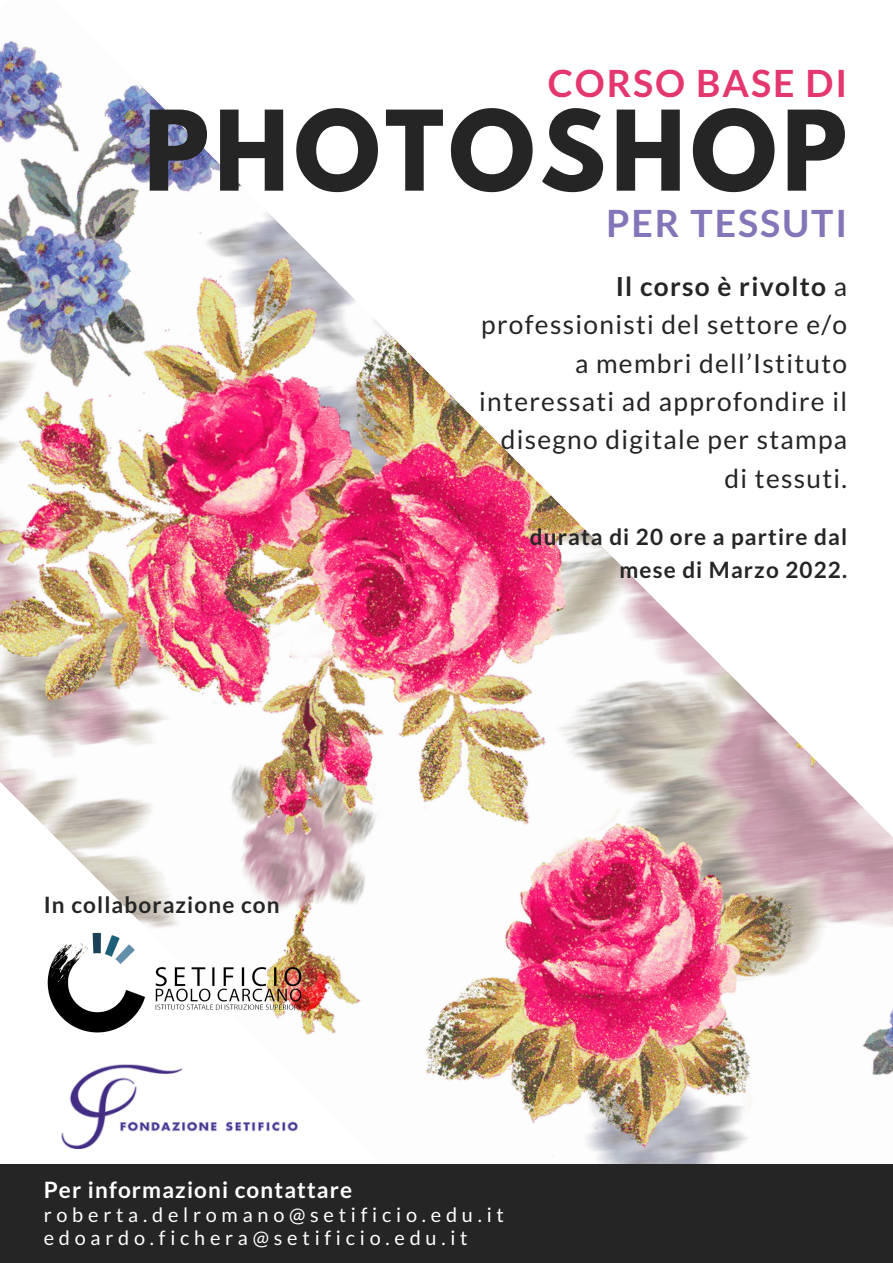
<style>
.page{position:relative;width:893px;height:1263px;background:#fff}
.page>*{position:absolute;margin:0;border:0;box-sizing:border-box;transform-origin:0 0}
.t1{font:700 98.25px "League Spartan";letter-spacing:.05em;color:#252525}
.t2{font:700 37.5px "Lato";letter-spacing:.05em;color:#e4376e}
.t3{font:700 37.5px "Lato";letter-spacing:.05em;color:#8475b8}
.t4{font:26.25px/38.2px "Lato";letter-spacing:.05em;color:#252525;text-align:right}
.t5{font:700 22.5px/32.6px "Lato";letter-spacing:.05em;color:#252525;text-align:right}
.t6{font:700 22.5px "Lato";letter-spacing:.05em;color:#fff}
.t7{font:19.88px "Lato";letter-spacing:.24em;color:#fff}
.s1{font-weight:700}
</style>
<div class="page">
<img style="left:0;top:40px;width:893px;height:1124px">
<div style="left:0;top:1164px;width:893px;height:99px;background:#252525"></div>
<img style="left:44px;top:917px;width:276px;height:127px">
<img style="left:44px;top:1049px;width:276px;height:112px">
<p class="t2" style="left:548px;top:60px;width:301px">CORSO BASE DI</p>
<p class="t1" style="left:144px;top:102px;width:705px">PHOTOSHOP</p>
<p class="t3" style="left:606px;top:200px;width:242px">PER TESSUTI</p>
<p class="t4" style="left:479px;top:267px;width:369px"><span class="s1">Il corso è rivolto</span> a professionisti del settore e/o a membri dell’Istituto interessati ad approfondire il disegno digitale per stampa di tessuti.</p>
<p class="t5" style="left:530px;top:520px;width:319px">durata di 20 ore a partire dal mese di Marzo 2022.</p>
<p class="t5" style="left:44px;top:888px;width:237px">In collaborazione con</p>
<p class="t6" style="left:44px;top:1175px;width:310px">Per informazioni contattare</p>
<p class="t7" style="left:44px;top:1226px;width:425px">edoardo.fichera@setificio.edu.it</p>
<p class="t7" style="left:44px;top:1202px;width:462px">roberta.delromano@setificio.edu.it</p>
</div>
